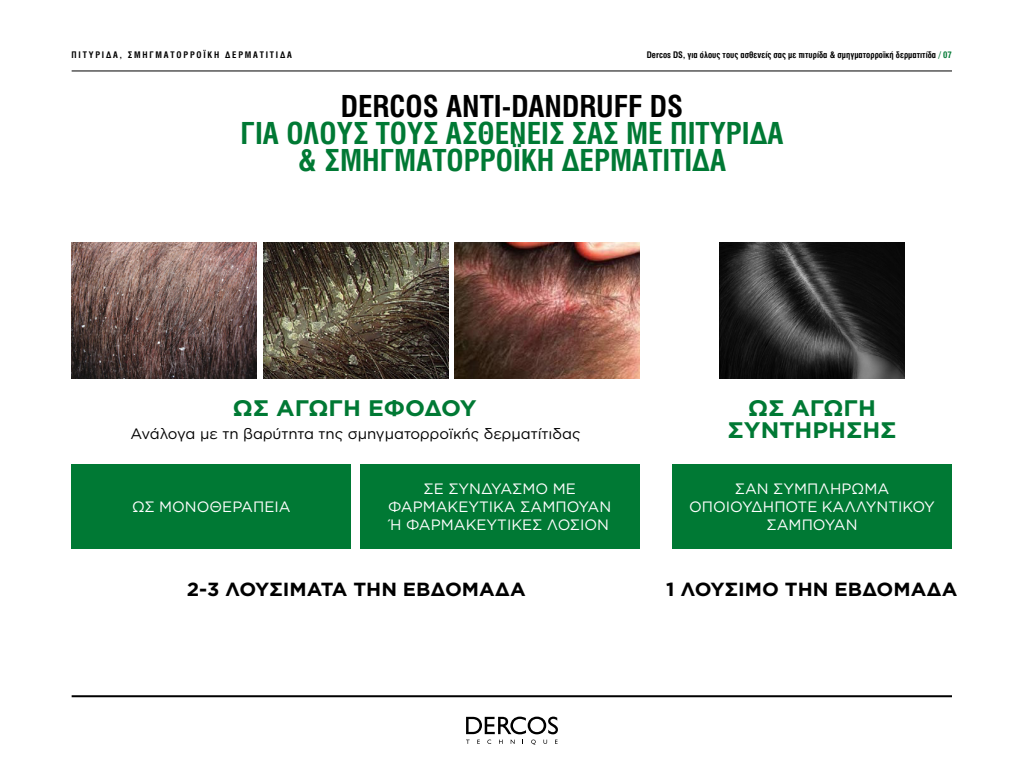
<style>
.page{position:relative;width:1024px;height:768px;background:#fff}
.page>*{position:absolute;margin:0;border:0;box-sizing:border-box;transform-origin:0 0}
.t1{font:30px/27px "UB Helvetica Cond Bold";color:#007934;text-align:center}
.t2{font:30px "UB Helvetica Cond Bold";color:#000}
.t3{font:700 22.5px/22px "Gotham Greek";color:#007934;text-align:center;scale:1.05 1}
.t4{font:700 19px "Gotham Greek";color:#000;scale:1.05 1}
.t5{font:15px/18px "Gotham Greek";color:#fff;text-align:center}
.t6{font:15px "Gotham Greek";color:#000}
.t7{font:9px "UB Helvetica Cond Bold";color:#000}
.t8{font:9px "UB Helvetica Cond Bold";letter-spacing:.2em;color:#000}
.s1{color:#007934}
</style>
<div class="page">
<hr style="left:72px;top:695px;width:880px;height:2px;background:#000">
<hr style="left:72px;top:71px;width:880px;height:1px;background:#000">
<div style="left:72px;top:465px;width:279px;height:84px;background:#007934"></div>
<div style="left:360px;top:465px;width:279px;height:84px;background:#007934"></div>
<div style="left:672px;top:465px;width:280px;height:84px;background:#007934"></div>
<img style="left:72px;top:243px;width:185px;height:136px">
<img style="left:263px;top:243px;width:185px;height:136px">
<img style="left:455px;top:243px;width:185px;height:136px">
<img style="left:720px;top:243px;width:185px;height:136px">
<svg style="left:466px;top:717px;width:92px;height:17px"></svg>
<svg style="left:511px;top:740px;width:4px;height:4px"></svg>
<svg style="left:531px;top:740px;width:5px;height:5px"></svg>
<svg style="left:543px;top:740px;width:4px;height:4px"></svg>
<p class="t8" style="left:72px;top:49px;width:222px">ΠΙΤΥΡΙΔΑ, ΣΜΗΓΜΑΤΟΡΡΟΪΚΗ ΔΕΡΜΑΤΙΤΙΔΑ</p>
<p class="t7" style="left:647px;top:49px;width:307px">Dercos DS, για όλους τους ασθενείς σας με πιτυρίδα &amp; σμηγματορροϊκή δερματιτίδα <span class="s1">/ 07</span></p>
<h1 class="t2" style="left:341px;top:89px;width:344px">DERCOS ANTI-DANDRUFF DS</h1>
<h1 class="t1" style="left:241px;top:120px;width:544px">ΓΙΑ ΟΛΟΥΣ ΤΟΥΣ ΑΣΘΕΝΕΙΣ ΣΑΣ ΜΕ ΠΙΤΥΡΙΔΑ &amp; ΣΜΗΓΜΑΤΟΡΡΟΪΚΗ ΔΕΡΜΑΤΙΤΙΔΑ</h1>
<h2 class="t3" style="left:233px;top:397px;width:234px">ΩΣ ΑΓΩΓΗ ΕΦΟΔΟΥ</h2>
<p class="t6" style="left:130px;top:425px;width:452px">Ανάλογα με τη βαρύτητα της σμηγματορροϊκής δερματίτιδας</p>
<h2 class="t3" style="left:728px;top:397px;width:162px">ΩΣ ΑΓΩΓΗ<br>ΣΥΝΤΗΡΗΣΗΣ</h2>
<p class="t5" style="left:132px;top:497px;width:160px">ΩΣ ΜΟΝΟΘΕΡΑΠΕΙΑ</p>
<p class="t5" style="left:388px;top:479px;width:225px">ΣΕ ΣΥΝΔΥΑΣΜΟ ΜΕ<br>ΦΑΡΜΑΚΕΥΤΙΚΑ ΣΑΜΠΟΥΑΝ<br>Ή ΦΑΡΜΑΚΕΥΤΙΚΕΣ ΛΟΣΙΟΝ</p>
<p class="t5" style="left:689px;top:479px;width:247px">ΣΑΝ ΣΥΜΠΛΗΡΩΜΑ<br>ΟΠΟΙΟΥΔΗΠΟΤΕ ΚΑΛΛΥΝΤΙΚΟΥ<br>ΣΑΜΠΟΥΑΝ</p>
<p class="t4" style="left:187px;top:578px;width:324px">2-3 ΛΟΥΣΙΜΑΤΑ ΤΗΝ ΕΒΔΟΜΑΔΑ</p>
<p class="t4" style="left:666px;top:578px;width:279px">1 ΛΟΥΣΙΜΟ ΤΗΝ ΕΒΔΟΜΑΔΑ</p>
</div>
